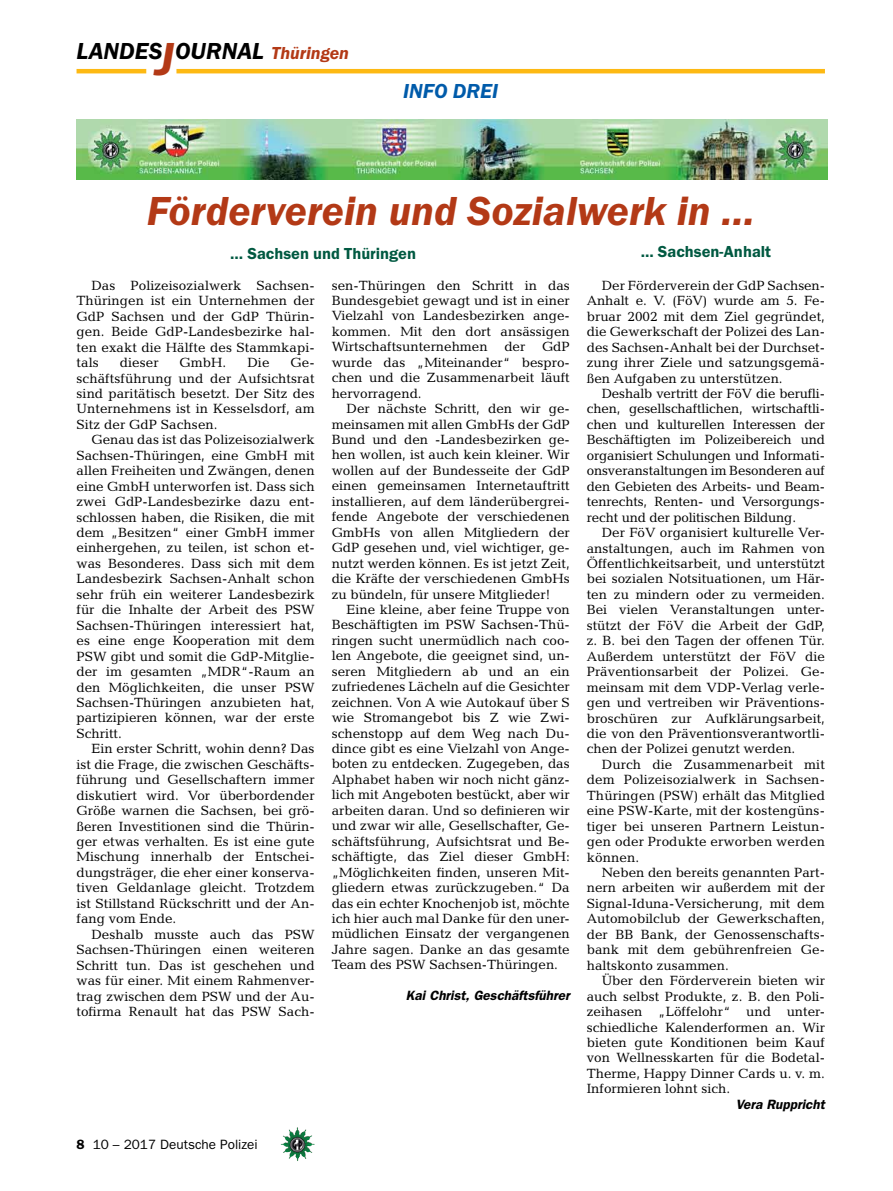
<style>
.page{position:relative;width:893px;height:1191px;background:#fff}
.page>*{position:absolute;margin:0;border:0;box-sizing:border-box;transform-origin:0 0}
.t1{font:italic 600 42px "Franklin Gothic Itc T";color:#b33916}
.t2{font:italic 600 24px "Franklin Gothic Itc T";color:#000}
.t3{font:italic 600 21px "Franklin Gothic Itc T";color:#005baa}
.t4{font:600 16.5px "Franklin Gothic Itc T";color:#005941}
.t5{font:13.5px/15.5px "Candida";color:#000;text-align:justify}
.t6{font:italic 600 13.5px "Franklin Gothic";color:#000}
.t7{font:13.5px "Franklin Gothic";color:#000}
.s1{font-size:48px;color:#b33916}
.s2{font-size:18px;color:#b33916}
.s3{font-weight:600}
</style>
<div class="page">
<hr style="left:77px;top:69px;width:69px;height:4px;background:#fdb913">
<hr style="left:176px;top:69px;width:649px;height:4px;background:#fdb913">
<img style="left:281px;top:1128px;width:16px;height:24px">
<img style="left:77px;top:120px;width:750px;height:59px">
<h2 class="t2" style="left:77px;top:37px;width:274px">LANDES<span class="s1">J</span>OURNAL <span class="s2">Thüringen</span></h2>
<h3 class="t3" style="left:403px;top:79px;width:12px">info</h3>
<h3 class="t3" style="left:453px;top:79px;width:13px">drei</h3>
<h1 class="t1" style="left:147px;top:186px;width:610px">Förderverein und Sozialwerk in …</h1>
<p class="t4" style="left:230px;top:244px;width:187px">… Sachsen und Thüringen</p>
<p class="t5" style="left:77px;top:277px;width:240px;text-indent:15px">Das Polizeisozialwerk Sachsen-Thüringen ist ein Unternehmen der GdP Sachsen und der GdP Thürin&shy;gen. Beide GdP-Landesbezirke hal&shy;ten exakt die Hälfte des Stammkapi&shy;tals</p>
<p class="t5" style="left:77px;top:355px;width:240px;text-indent:214px">Ge&shy;schäftsführung und der Aufsichtsrat sind paritätisch besetzt. Der Sitz des Unternehmens ist in Kesselsdorf, am Sitz der GdP Sachsen.</p>
<p class="t5" style="left:77px;top:432px;width:240px;text-indent:15px">Genau das ist das Polizeisozialwerk Sachsen-Thüringen, eine GmbH mit allen Freiheiten und Zwängen, denen eine GmbH unterworfen ist. Dass sich zwei GdP-Landesbezirke dazu ent&shy;schlossen haben, die Risiken, die mit dem „Besitzen“ einer GmbH immer einhergehen, zu teilen, ist schon et&shy;was Besonderes. Dass sich mit dem Landesbezirk Sachsen-Anhalt schon sehr früh ein weiterer Landesbezirk für die Inhalte der Arbeit des PSW Sachsen-Thüringen interessiert hat, es eine enge Kooperation mit dem PSW gibt und somit die GdP-Mitglie&shy;der im gesamten „MDR“-Raum an den Möglichkeiten, die unser PSW Sachsen-Thüringen anzubieten hat, partizipieren können, war der erste Schritt.</p>
<p class="t5" style="left:77px;top:741px;width:240px;text-indent:15px">Ein erster Schritt, wohin denn? Das ist die Frage, die zwischen Geschäfts&shy;führung und Gesellschaftern immer diskutiert wird. Vor überbordender Größe warnen die Sachsen, bei grö&shy;ßeren Investitionen sind die Thürin&shy;ger etwas verhalten. Es ist eine gute Mischung innerhalb der Entschei&shy;dungsträger, die eher einer konserva&shy;tiven Geldanlage gleicht. Trotzdem ist Stillstand Rückschritt und der An&shy;fang vom Ende.</p>
<p class="t5" style="left:77px;top:926px;width:240px;text-indent:15px">Deshalb musste auch das PSW Sachsen-Thüringen einen weiteren Schritt tun. Das ist geschehen und was für einer. Mit einem Rahmenver&shy;trag zwischen dem PSW und der Au&shy;tofirma Renault hat das PSW Sach-</p>
<p class="t5" style="left:120px;top:355px;width:40px">dieser</p>
<p class="t5" style="left:180px;top:355px;width:48px">GmbH.</p>
<p class="t5" style="left:247px;top:355px;width:24px">Die</p>
<p class="t5" style="left:332px;top:277px;width:240px">sen-Thüringen den Schritt in das Bundesgebiet gewagt und ist in einer Vielzahl von Landesbezirken ange&shy;kommen. Mit den dort ansässigen Wirtschaftsunternehmen der GdP wurde das „Miteinander“ bespro&shy;chen und die Zusammenarbeit läuft hervorragend.</p>
<p class="t5" style="left:332px;top:401px;width:240px;text-indent:15px">Der nächste Schritt, den wir ge&shy;meinsamen mit allen GmbHs der GdP Bund und den -Landesbezirken ge&shy;hen wollen, ist auch kein kleiner. Wir wollen auf der Bundesseite der GdP einen gemeinsamen Internetauftritt installieren, auf dem länderübergrei&shy;fende Angebote der verschiedenen GmbHs von allen Mitgliedern der GdP gesehen und, viel wichtiger, ge&shy;nutzt werden können. Es ist jetzt Zeit, die Kräfte der verschiedenen GmbHs zu bündeln, für unsere Mitglieder!</p>
<p class="t5" style="left:332px;top:601px;width:240px;text-indent:15px">Eine kleine, aber feine Truppe von Beschäftigten im PSW Sachsen-Thü&shy;ringen sucht unermüdlich nach coo&shy;len Angebote, die geeignet sind, un&shy;seren Mitgliedern ab und an ein zufriedenes Lächeln auf die Gesichter zeichnen. Von A wie Autokauf über S wie Stromangebot bis Z wie Zwi&shy;schenstopp auf dem Weg nach Du&shy;dince gibt es eine Vielzahl von Ange&shy;boten zu entdecken. Zugegeben, das Alphabet haben wir noch nicht gänz&shy;lich mit Angeboten bestückt, aber wir arbeiten daran. Und so definieren wir und zwar wir alle, Gesellschafter, Ge&shy;schäftsführung, Aufsichtsrat und Be&shy;schäftigte, das Ziel dieser GmbH: „Möglichkeiten finden, unseren Mit&shy;gliedern etwas zurückzugeben.“ Da das ein echter Knochenjob ist, möchte ich hier auch mal Danke für den uner&shy;müdlichen Einsatz der vergangenen Jahre sagen. Danke an das gesamte Team des PSW Sachsen-Thüringen.</p>
<p class="t6" style="left:406px;top:987px;width:165px">Kai Christ, Geschäftsführer</p>
<p class="t7" style="left:77px;top:1136px;width:183px"><span class="s3">8</span> 10 – 2017 Deutsche Polizei</p>
<p class="t4" style="left:641px;top:242px;width:132px">... Sachsen-Anhalt</p>
<p class="t5" style="left:587px;top:277px;width:240px;text-indent:15px">Der Förderverein der GdP Sachsen-Anhalt e. V. (FöV) wurde am 5. Fe&shy;bruar 2002 mit dem Ziel gegründet, die Gewerkschaft der Polizei des Lan&shy;des Sachsen-Anhalt bei der Durchset&shy;zung ihrer Ziele und satzungsgemä&shy;ßen Aufgaben zu unterstützen.</p>
<p class="t5" style="left:587px;top:386px;width:240px;text-indent:15px">Deshalb vertritt der FöV die berufli&shy;chen, gesellschaftlichen, wirtschaftli&shy;chen und kulturellen Interessen der Beschäftigten im Polizeibereich und organisiert Schulungen und Informati&shy;onsveranstaltungen im Besonderen auf den Gebieten des Arbeits- und Beam&shy;tenrechts, Renten- und Versorgungs&shy;recht und der politischen Bildung.</p>
<p class="t5" style="left:587px;top:525px;width:240px;text-indent:15px">Der FöV organisiert kulturelle Ver&shy;anstaltungen, auch im Rahmen von Öffentlichkeitsarbeit, und unterstützt bei sozialen Notsituationen, um Här&shy;ten zu mindern oder zu vermeiden.<br>Bei vielen Veranstaltungen unter&shy;stützt der FöV die Arbeit der GdP, z. B. bei den Tagen der offenen Tür.<br>Außerdem unterstützt der FöV die Präventionsarbeit der Polizei. Ge&shy;meinsam mit dem VDP-Verlag verle&shy;gen und vertreiben wir Präventions&shy;broschüren zur Aufklärungsarbeit, die von den Präventionsverantwortli&shy;chen der Polizei genutzt werden.</p>
<p class="t5" style="left:587px;top:756px;width:240px;text-indent:15px">Durch die Zusammenarbeit mit dem Polizeisozialwerk in Sachsen-Thüringen (PSW) erhält das Mitglied eine PSW-Karte, mit der kostengüns&shy;tiger bei unseren Partnern Leistun&shy;gen oder Produkte erworben werden können.</p>
<p class="t5" style="left:587px;top:864px;width:240px;text-indent:15px">Neben den bereits genannten Part&shy;nern arbeiten wir außerdem mit der Signal-Iduna-Versicherung, mit dem Automobilclub der Gewerkschaften, der BB Bank, der Genossenschafts&shy;bank mit dem gebührenfreien Ge&shy;haltskonto zusammen.</p>
<p class="t5" style="left:587px;top:973px;width:240px;text-indent:15px">Über den Förderverein bieten wir auch selbst Produkte, z. B. den Poli&shy;zeihasen „Löffelohr“ und unter&shy;schiedliche Kalenderformen an. Wir bieten gute Konditionen beim Kauf von Wellnesskarten für die Bodetal-Therme, Happy Dinner Cards u. v. m.<br>Informieren lohnt sich.</p>
<p class="t6" style="left:736px;top:1096px;width:91px">Vera Ruppricht</p>
</div>
